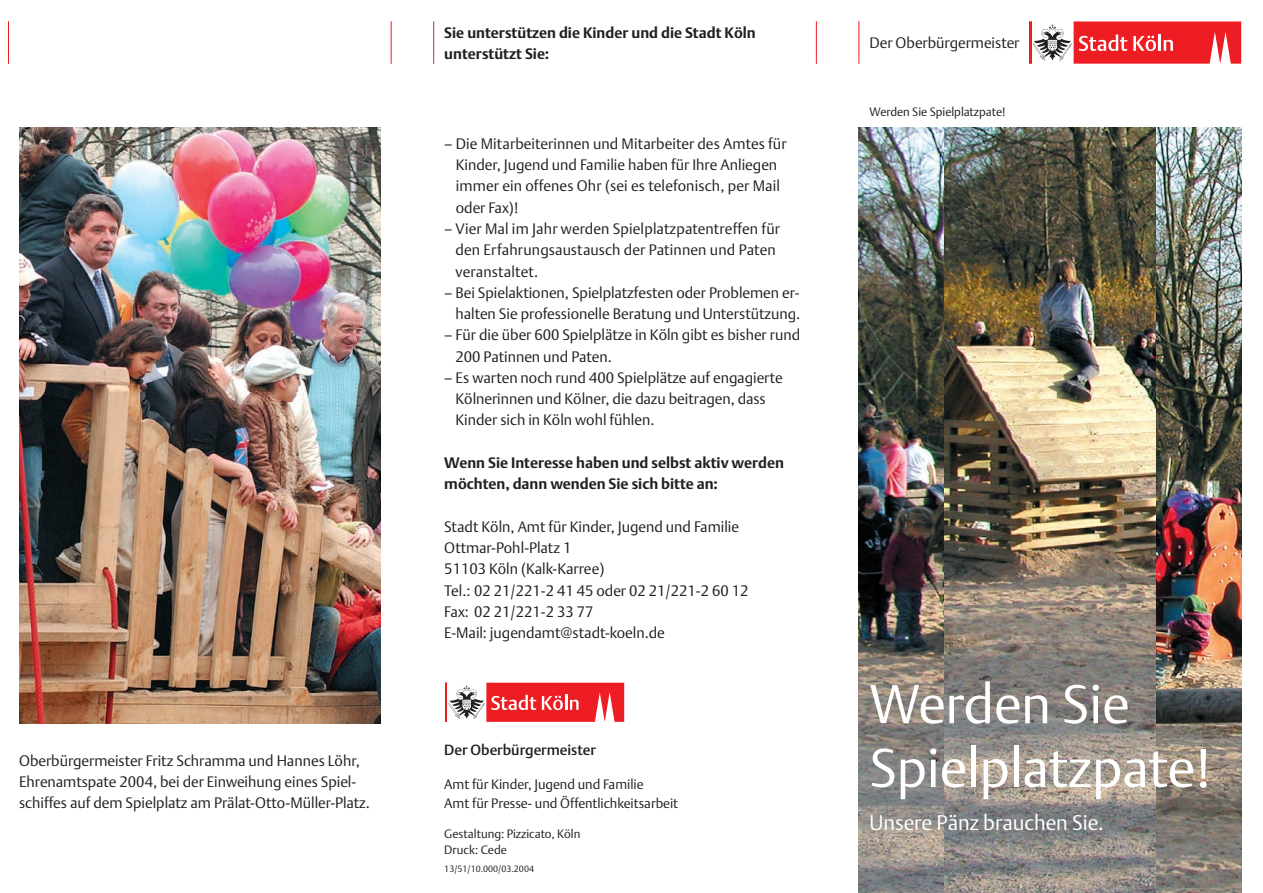
<style>
.page{position:relative;width:1263px;height:893px;background:#fff}
.page>*{position:absolute;margin:0;border:0;box-sizing:border-box;transform-origin:0 0}
.t1{font:300 54px/63.8px "DTL Argo T";letter-spacing:-.005em;color:#fff}
.t2{font:300 21px "DTL Argo T";color:#fff}
.t3{font:300 15px/21.3px "DTL Argo T";color:#231f20}
.t4{font:700 15px/21.3px "DTL Argo T";color:#231f20}
.t5{font:500 14.7px "DTL Argo T";color:#231f20}
.t6{font:300 13.5px/19.5px "DTL Argo T";color:#231f20}
.t7{font:300 12px/16.5px "DTL Argo T";color:#231f20}
.t8{font:300 9px "DTL Argo T";color:#231f20}
</style>
<div class="page">
<hr style="left:859px;top:21px;width:1px;height:43px;background:#ee1d23">
<hr style="left:8px;top:21px;width:1px;height:43px;background:#ee1d23">
<img style="left:944px;top:128px;width:213px;height:764px">
<img style="left:19px;top:128px;width:362px;height:595px">
<img style="left:859px;top:128px;width:85px;height:764px">
<img style="left:1157px;top:128px;width:85px;height:764px">
<hr style="left:1029px;top:21px;width:2px;height:43px;background:#ee1d23">
<svg style="left:1033px;top:21px;width:208px;height:43px"></svg>
<hr style="left:445px;top:682px;width:2px;height:40px;background:#ee1d23">
<svg style="left:449px;top:682px;width:175px;height:40px"></svg>
<hr style="left:433px;top:21px;width:1px;height:43px;background:#ee1d23">
<hr style="left:816px;top:21px;width:1px;height:43px;background:#ee1d23">
<hr style="left:391px;top:21px;width:1px;height:43px;background:#ee1d23">
<p class="t3" style="left:19px;top:751px;width:352px">Oberbürgermeister Fritz Schramma und Hannes Löhr,<br>Ehrenamtspate 2004, bei der Einweihung eines Spiel&shy;schiffes auf dem Spielplatz am Prälat-Otto-Müller-Platz.</p>
<p class="t4" style="left:444px;top:23px;width:313px">Sie unterstützen die Kinder und die Stadt Köln unterstützt Sie:</p>
<p class="t3" style="left:456px;top:134px;width:332px;text-indent:-11px">– Die Mitarbeiterinnen und Mitarbeiter des Amtes für Kinder, Jugend und Familie haben für Ihre Anliegen immer ein offenes Ohr (sei es telefonisch, per Mail oder Fax)!</p>
<p class="t3" style="left:456px;top:219px;width:326px;text-indent:-11px">– Vier Mal im Jahr werden Spielplatzpatentreffen für den Erfahrungsaustausch der Patinnen und Paten veranstaltet.</p>
<p class="t3" style="left:444px;top:283px;width:358px;text-align:right">– Bei Spielaktionen, Spielplatzfesten oder Problemen er&shy;halten Sie professionelle Beratung und Unterstützung.</p>
<p class="t3" style="left:456px;top:325px;width:346px;text-indent:-11px">– Für die über 600 Spielplätze in Köln gibt es bisher rund<br>200 Patinnen und Paten.</p>
<p class="t3" style="left:456px;top:368px;width:329px;text-indent:-11px">– Es warten noch rund 400 Spielplätze auf engagierte<br>Kölnerinnen und Kölner, die dazu beitragen, dass<br>Kinder sich in Köln wohl fühlen.</p>
<p class="t4" style="left:444px;top:453px;width:341px">Wenn Sie Interesse haben und selbst aktiv werden möchten, dann wenden Sie sich bitte an:</p>
<p class="t3" style="left:444px;top:517px;width:306px">Stadt Köln, Amt für Kinder, Jugend und Familie<br>Ottmar-Pohl-Platz 1<br>51103 Köln (Kalk-Karree)<br>Tel.: 02 21/221-2 41 45 oder 02 21/221-2 60 12<br>Fax: 02 21/221-2 33 77<br>E-Mail: jugendamt@stadt-koeln.de</p>
<p class="t5" style="left:444px;top:743px;width:153px">Der Oberbürgermeister</p>
<p class="t6" style="left:444px;top:775px;width:235px">Amt für Kinder, Jugend und Familie<br>Amt für Presse- und Öffentlichkeitsarbeit</p>
<p class="t7" style="left:444px;top:826px;width:138px">Gestaltung: Pizzicato, Köln<br>Druck: Cede</p>
<p class="t8" style="left:444px;top:865px;width:91px">13/51/10.000/03.2004</p>
<p class="t3" style="left:870px;top:33px;width:151px">Der Oberbürgermeister</p>
<p class="t7" style="left:870px;top:104px;width:138px">Werden Sie Spielplatzpate!</p>
<h1 class="t1" style="left:870px;top:676px;width:343px">Werden Sie<br>Spielplatzpate!</h1>
<h2 class="t2" style="left:870px;top:813px;width:236px">Unsere Pänz brauchen Sie.</h2>
</div>
